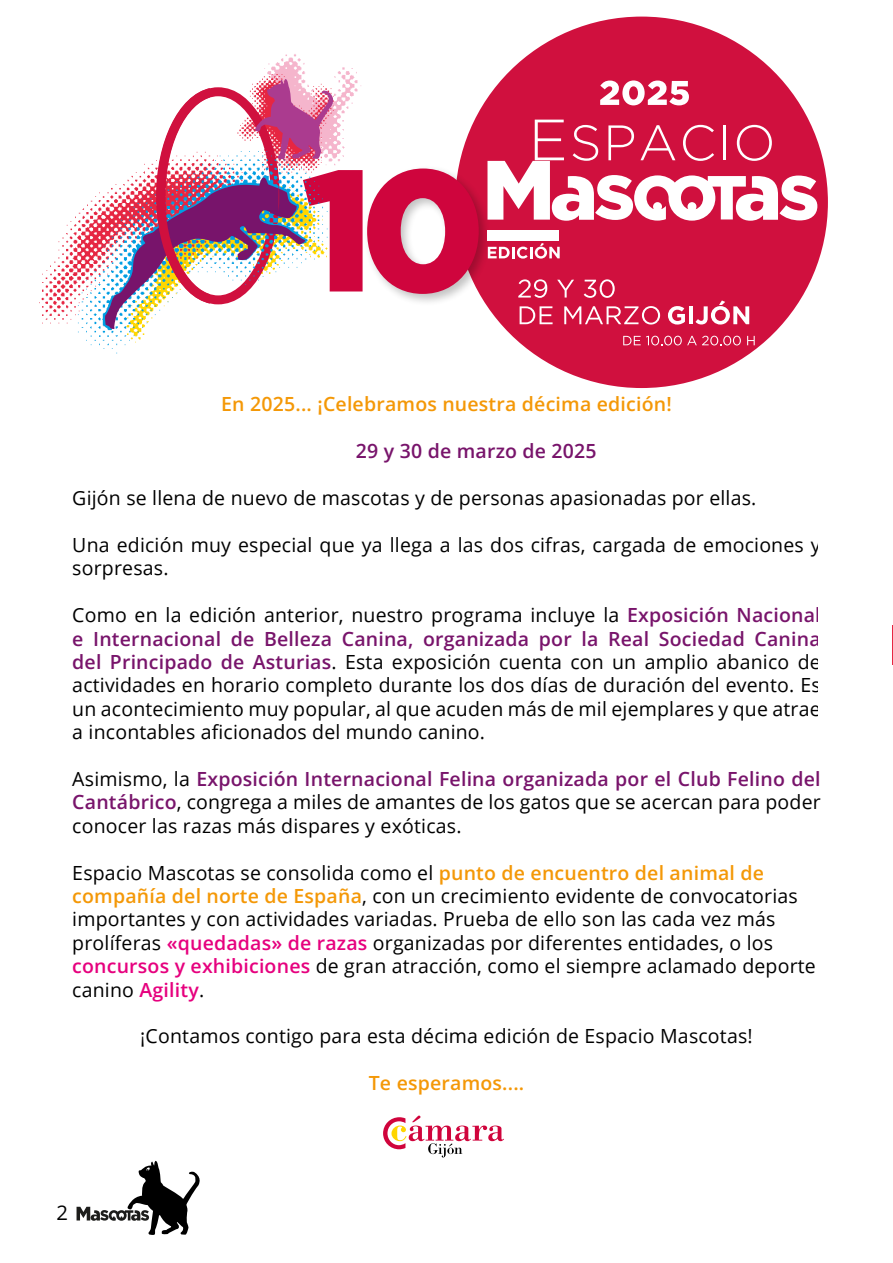
<style>
.page{position:relative;width:893px;height:1263px;background:#fff}
.page>*{position:absolute;margin:0;border:0;box-sizing:border-box;transform-origin:0 0}
.t1{font:20.25px "Open Sans";color:#000}
.t2{font:19.5px/23.4px "Open Sans";letter-spacing:.01em;color:#000}
.t3{font:600 19.5px "Open Sans";letter-spacing:.01em;color:#f49807}
.t4{font:600 19.5px "Open Sans";letter-spacing:.01em;color:#78146b}
.s1{font-weight:600;color:#78146b}
.s2{font-weight:600;color:#f49807}
.s3{font-weight:600;color:#e6007e}
</style>
<div class="page">
<svg style="left:77px;top:1160px;width:123px;height:75px"></svg>
<hr style="left:892px;top:625px;width:1px;height:40px;background:#e62642">
<div style="left:455px;top:17px;width:373px;height:371px;background:#d0103e;border-radius:50%"></div>
<div style="left:363px;top:164px;width:129px;height:143px;background:#000;opacity:.24"></div>
<div style="left:487px;top:231px;width:72px;height:10px;background:#fff"></div>
<svg style="left:488px;top:243px;width:72px;height:16px"></svg>
<svg style="left:668px;top:306px;width:17px;height:19px"></svg>
<hr style="left:689px;top:306px;width:4px;height:18px;background:#fff">
<svg style="left:695px;top:300px;width:54px;height:25px"></svg>
<svg style="left:520px;top:306px;width:33px;height:18px"></svg>
<svg style="left:564px;top:306px;width:96px;height:19px"></svg>
<svg style="left:518px;top:279px;width:29px;height:19px"></svg>
<svg style="left:557px;top:280px;width:17px;height:18px"></svg>
<svg style="left:584px;top:279px;width:31px;height:19px"></svg>
<svg style="left:600px;top:80px;width:89px;height:25px"></svg>
<svg style="left:383px;top:1115px;width:121px;height:42px"></svg>
<img style="left:263px;top:57px;width:83px;height:20px">
<img style="left:48px;top:192px;width:97px;height:162px">
<svg style="left:104px;top:77px;width:375px;height:253px"></svg>
<svg style="left:487px;top:120px;width:330px;height:101px"></svg>
<svg style="left:623px;top:336px;width:118px;height:9px"></svg>
<svg style="left:747px;top:336px;width:8px;height:9px"></svg>
<p class="t3" style="left:221px;top:391px;width:452px">En 2025... ¡Celebramos nuestra décima edición!</p>
<p class="t4" style="left:356px;top:438px;width:242px">29 y 30 de marzo de 2025</p>
<p class="t2" style="left:72px;top:486px;width:686px">Gijón se llena de nuevo de mascotas y de personas apasionadas por ellas.</p>
<p class="t2" style="left:72px;top:533px;width:750px">Una edición muy especial que ya llega a las dos cifras, cargada de emociones y sorpresas.</p>
<p class="t2" style="left:72px;top:603px;width:750px;text-align:justify">Como en la edición anterior, nuestro programa incluye la <span class="s1">Exposición Nacional e Internacional de Belleza Canina, organizada por la Real Sociedad Canina del Principado de Asturias</span>. Esta exposición cuenta con un amplio abanico de actividades en horario completo durante los dos días de duración del evento. Es un acontecimiento muy popular, al que acuden más de mil ejemplares y que atrae a incontables aficionados del mundo canino.</p>
<p class="t2" style="left:72px;top:767px;width:750px;text-align:justify">Asimismo, la <span class="s1">Exposición Internacional Felina organizada por el Club Felino del Cantábrico</span>, congrega a miles de amantes de los gatos que se acercan para poder conocer las razas más dispares y exóticas.</p>
<p class="t2" style="left:72px;top:860px;width:745px">Espacio Mascotas se consolida como el <span class="s2">punto de encuentro del animal de compañía del norte de España</span>, con un crecimiento evidente de convocatorias importantes y con actividades variadas. Prueba de ello son las cada vez más prolíferas <span class="s3">«quedadas» de razas</span> organizadas por diferentes entidades, o los <span class="s3">concursos y exhibiciones</span> de gran atracción, como el siempre aclamado deporte canino <span class="s3">Agility</span>.</p>
<p class="t2" style="left:140px;top:1024px;width:614px">¡Contamos contigo para esta décima edición de Espacio Mascotas!</p>
<p class="t3" style="left:369px;top:1070px;width:157px">Te esperamos....</p>
<p class="t1" style="left:56px;top:1198px;width:13px">2</p>
</div>
